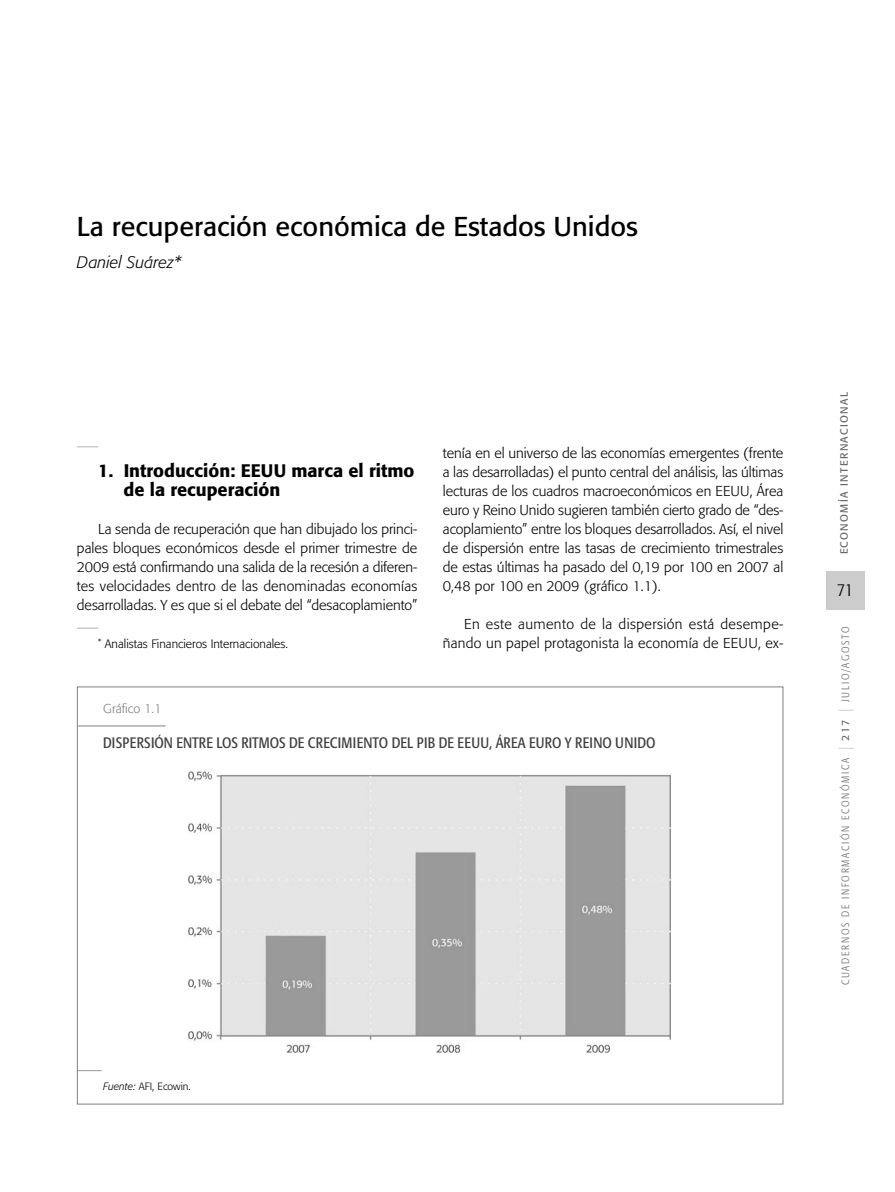
<style>
.page{position:relative;width:895px;height:1192px;background:#fff}
.page>*{position:absolute;margin:0;border:0;box-sizing:border-box;transform-origin:0 0}
.t1{font:27px "Formata";color:#000}
.t2{font:500 18px/18.9px "Formata";color:#000}
.t3{font:300 condensed 18px "Formata";color:#000}
.t4{font:italic 300 16.5px "Formata";color:#000}
.t5{font:condensed 15px "Formata";letter-spacing:.02em;color:#404040}
.t6{font:300 14.25px/18.9px "Formata";color:#000;text-align:justify}
.t7{font:300 12.75px "Formata";color:#808080}
.t8{font:300 12px "Formata";color:#000}
.t9{font:300 condensed 10.5px "Formata";letter-spacing:.165em;color:#666}
.t10{font:10.5px "Formata";letter-spacing:.13em;color:#666}
.t11{font:300 10.5px "Formata";color:#000}
.s1{font-style:italic}
.s2{font-stretch:normal;font-size:15px;color:#ccc}
.s3{font-weight:400;font-stretch:normal}
</style>
<div class="page">
<svg style="left:76px;top:446px;width:789px;height:659px"></svg>
<h1 class="t1" style="left:77px;top:214px;width:562px">La recuperación económica de Estados Unidos</h1>
<p class="t4" style="left:77px;top:255px;width:106px">Daniel Suárez*</p>
<p class="t2" style="left:123px;top:462px;width:292px;text-indent:-25px">1. Introducción: EEUU marca el ritmo de la recuperación</p>
<p class="t6" style="left:77px;top:520px;width:342px;text-indent:21px">La senda de recuperación que han dibujado los princi&shy;pales bloques económicos desde el primer trimestre de 2009 está confirmando una salida de la recesión a diferen&shy;tes velocidades dentro de las denominadas economías desarrolladas. Y es que si el debate del “desacoplamiento”</p>
<p class="t8" style="left:98px;top:638px;width:191px"><sup>*</sup> Analistas Financieros Internacionales.</p>
<p class="t6" style="left:443px;top:444px;width:342px">tenía en el universo de las economías emergentes (frente a las desarrolladas) el punto central del análisis, las últimas lecturas de los cuadros macroeconómicos en EEUU, Área euro y Reino Unido sugieren también cierto grado de “des&shy;acoplamiento” entre los bloques desarrollados. Así, el nivel de dispersión entre las tasas de crecimiento trimestrales de estas últimas ha pasado del 0,19 por 100 en 2007 al 0,48 por 100 en 2009 (gráfico 1.1).</p>
<p class="t6" style="left:443px;top:615px;width:342px;text-align:right">En este aumento de la dispersión está desempe&shy;ñando un papel protagonista la economía de EEUU, ex-</p>
<p class="t7" style="left:103px;top:702px;width:60px">Gráfico 1.1</p>
<p class="t5" style="left:103px;top:737px;width:553px">DISPERSIÓN ENTRE LOS RITMOS DE CRECIMIENTO DEL PIB DE EEUU, ÁREA EURO Y REINO UNIDO</p>
<p class="t11" style="left:103px;top:1081px;width:89px"><span class="s1">Fuente:</span> AFI, Ecowin.</p>
<p class="t10" style="left:839px;top:554px;width:164px;rotate:-90deg">ECONOMÍA INTERNACIONAL</p>
<p class="t3" style="left:837px;top:582px;width:17px">71</p>
<p class="t9" style="left:841px;top:985px;width:360px;rotate:-90deg">CUADERNOS DE INFORMACIÓN ECONÓMICA <span class="s2">|</span> <span class="s3">217</span> <span class="s2">|</span> JULIO/AGOSTO</p>
</div>
